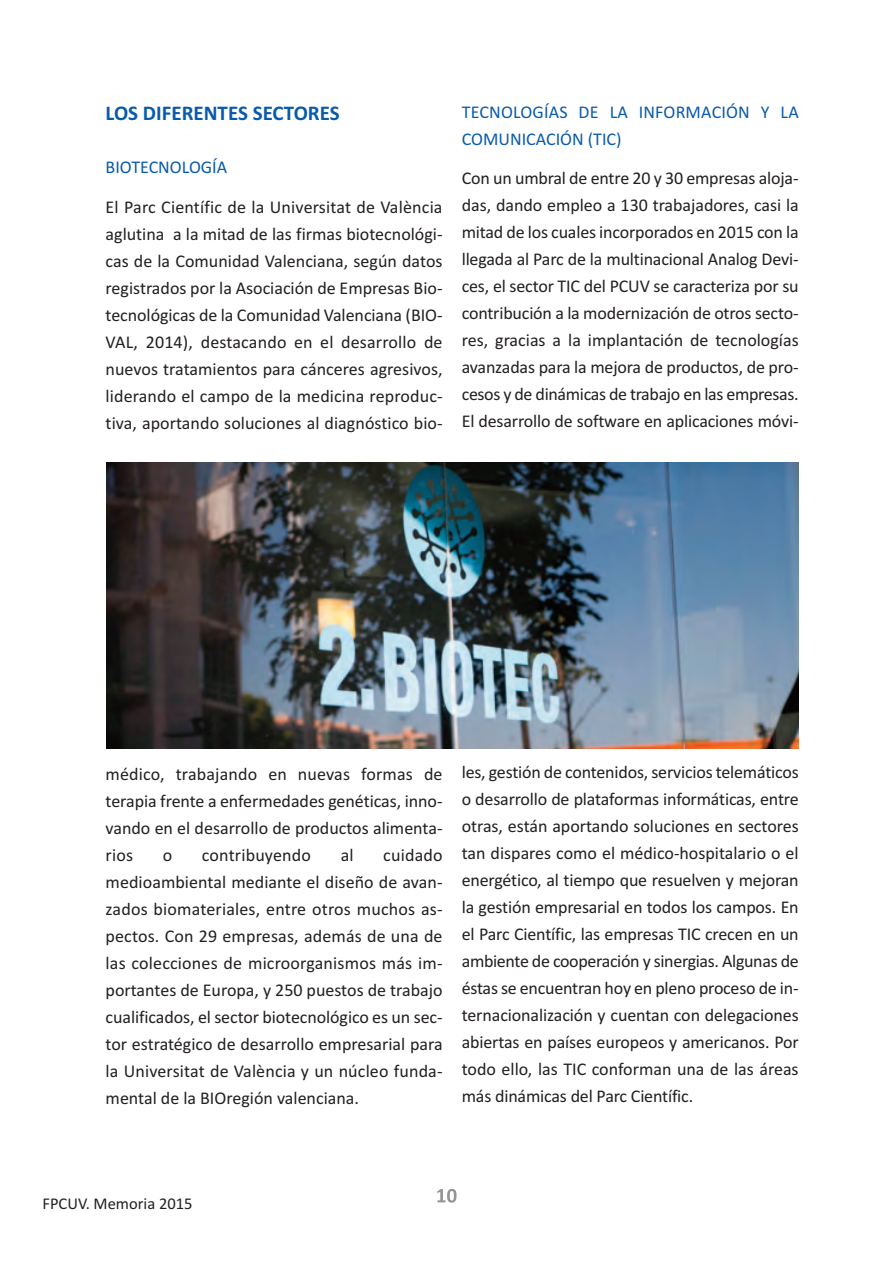
<style>
.page{position:relative;width:893px;height:1263px;background:#fff}
.page>*{position:absolute;margin:0;border:0;box-sizing:border-box;transform-origin:0 0}
.t1{font:700 21px "Calibri";color:#085aaa}
.t2{font:18px/27px "Calibri";color:#231f20;text-align:justify}
.t3{font:18px/27px "Calibri";color:#085aaa}
.t4{font:16.5px "Calibri";color:#231f20}
</style>
<div class="page">
<img style="left:106px;top:462px;width:693px;height:286px">
<svg style="left:437px;top:1189px;width:20px;height:13px"></svg>
<p class="t1" style="left:106px;top:101px;width:236px">LOS DIFERENTES SECTORES</p>
<p class="t3" style="left:106px;top:153px;width:123px">BIOTECNOLOGÍA</p>
<p class="t2" style="left:106px;top:193px;width:338px">El Parc Científic de la Universitat de València aglutina a la mitad de las firmas biotecnológi&shy;cas de la Comunidad Valenciana, según datos registrados por la Asociación de Empresas Bio&shy;tecnológicas de la Comunidad Valenciana (BIO-VAL, 2014), destacando en el desarrollo de nuevos tratamientos para cánceres agresivos, liderando el campo de la medicina reproduc&shy;tiva, aportando soluciones al diagnóstico bio-</p>
<p class="t3" style="left:462px;top:98px;width:338px">TECNOLOGÍAS DE LA INFORMACIÓN Y LA<br>COMUNICACIÓN (TIC)</p>
<p class="t2" style="left:462px;top:164px;width:338px">Con un umbral de entre 20 y 30 empresas aloja&shy;das, dando empleo a 130 trabajadores, casi la mitad de los cuales incorporados en 2015 con la llegada al Parc de la multinacional Analog Devi&shy;ces, el sector TIC del PCUV se caracteriza por su contribución a la modernización de otros secto&shy;res, gracias a la implantación de tecnologías avanzadas para la mejora de productos, de pro&shy;cesos y de dinámicas de trabajo en las empresas.<br>El desarrollo de software en aplicaciones móvi-</p>
<p class="t2" style="left:106px;top:760px;width:338px">médico, trabajando en nuevas formas de terapia frente a enfermedades genéticas, inno&shy;vando en el desarrollo de productos alimenta&shy;rios</p>
<p class="t2" style="left:163px;top:841px;width:11px">o</p>
<p class="t2" style="left:202px;top:841px;width:111px">contribuyendo</p>
<p class="t2" style="left:341px;top:841px;width:14px">al</p>
<p class="t2" style="left:106px;top:841px;width:339px;text-indent:278px">cuidado medioambiental mediante el diseño de avan&shy;zados biomateriales, entre otros muchos as&shy;pectos. Con 29 empresas, además de una de las colecciones de microorganismos más im&shy;portantes de Europa, y 250 puestos de trabajo cualificados, el sector biotecnológico es un sec&shy;tor estratégico de desarrollo empresarial para la Universitat de València y un núcleo funda&shy;mental de la BIOregión valenciana.</p>
<p class="t2" style="left:462px;top:758px;width:338px">les, gestión de contenidos, servicios telemáticos o desarrollo de plataformas informáticas, entre otras, están aportando soluciones en sectores tan dispares como el médico-hospitalario o el energético, al tiempo que resuelven y mejoran la gestión empresarial en todos los campos. En el Parc Científic, las empresas TIC crecen en un ambiente de cooperación y sinergias. Algunas de éstas se encuentran hoy en pleno proceso de in&shy;ternacionalización y cuentan con delegaciones abiertas en países europeos y americanos. Por todo ello, las TIC conforman una de las áreas más dinámicas del Parc Científic.</p>
<p class="t4" style="left:43px;top:1193px;width:151px">FPCUV. Memoria 2015</p>
</div>
